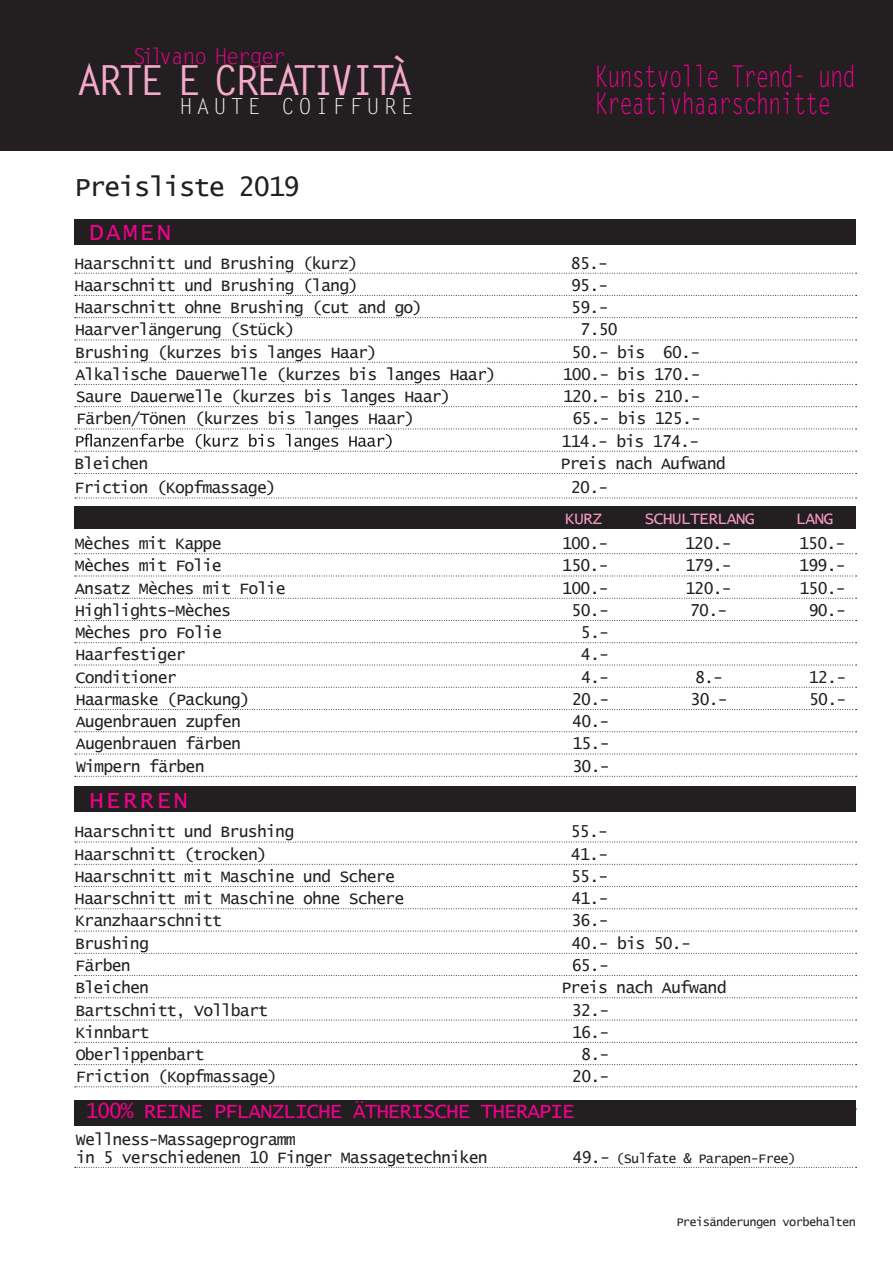
<style>
.page{position:relative;width:893px;height:1263px;background:#fff}
.page>*{position:absolute;margin:0;border:0;box-sizing:border-box;transform-origin:0 0}
.t1{font:700 41.4px "Letter Gothic Std";letter-spacing:-.1em;color:#f5aacc}
.t2{font:30px/27px "Letter Gothic Std";letter-spacing:-.05em;color:#ed028c;scale:.75 1}
.t3{font:27px "Lucida Console";letter-spacing:-.05em;color:#231f20}
.t4{font:24px "Lucida Console";letter-spacing:.1em;color:#ed028c}
.t5{font:22.05px "Letter Gothic Std";letter-spacing:.17em;color:#f2f3f4}
.t6{font:22.05px "Letter Gothic Std";letter-spacing:-.075em;color:#ed028c}
.t7{font:21px "Lucida Console";letter-spacing:-.05em;color:#ed028c}
.t8{font:16.5px/22.2px "Lucida Console";letter-spacing:-.05em;color:#231f20;text-align:right}
.t9{font:16.5px "Lucida Console";letter-spacing:-.05em;color:#f499c2}
.t10{font:13.5px "Lucida Console";letter-spacing:-.05em;color:#231f20}
.t11{font:12px "Lucida Console";letter-spacing:-.05em;color:#231f20}
.s1{font-size:16.5px}
</style>
<div class="page">
<div style="left:0;top:0;width:893px;height:151px;background:#231f20"></div>
<svg style="left:75px;top:273px;width:782px;height:1px"></svg>
<svg style="left:75px;top:295px;width:782px;height:1px"></svg>
<svg style="left:75px;top:317px;width:782px;height:1px"></svg>
<svg style="left:75px;top:340px;width:782px;height:1px"></svg>
<svg style="left:75px;top:362px;width:782px;height:1px"></svg>
<svg style="left:75px;top:384px;width:782px;height:1px"></svg>
<svg style="left:75px;top:406px;width:782px;height:1px"></svg>
<svg style="left:75px;top:473px;width:782px;height:1px"></svg>
<svg style="left:75px;top:498px;width:782px;height:1px"></svg>
<svg style="left:75px;top:553px;width:782px;height:1px"></svg>
<svg style="left:75px;top:576px;width:782px;height:1px"></svg>
<svg style="left:75px;top:598px;width:782px;height:1px"></svg>
<svg style="left:75px;top:620px;width:782px;height:1px"></svg>
<svg style="left:75px;top:642px;width:782px;height:1px"></svg>
<svg style="left:75px;top:665px;width:782px;height:1px"></svg>
<svg style="left:75px;top:687px;width:782px;height:1px"></svg>
<svg style="left:75px;top:709px;width:782px;height:1px"></svg>
<svg style="left:75px;top:731px;width:782px;height:1px"></svg>
<svg style="left:75px;top:754px;width:782px;height:1px"></svg>
<svg style="left:75px;top:776px;width:782px;height:1px"></svg>
<svg style="left:75px;top:842px;width:782px;height:1px"></svg>
<svg style="left:75px;top:864px;width:782px;height:1px"></svg>
<svg style="left:75px;top:886px;width:782px;height:1px"></svg>
<svg style="left:75px;top:908px;width:782px;height:1px"></svg>
<svg style="left:75px;top:931px;width:782px;height:1px"></svg>
<svg style="left:75px;top:953px;width:782px;height:1px"></svg>
<svg style="left:75px;top:975px;width:782px;height:1px"></svg>
<svg style="left:75px;top:997px;width:782px;height:1px"></svg>
<svg style="left:75px;top:1020px;width:782px;height:1px"></svg>
<svg style="left:75px;top:1042px;width:782px;height:1px"></svg>
<svg style="left:75px;top:1064px;width:782px;height:1px"></svg>
<svg style="left:75px;top:1086px;width:782px;height:1px"></svg>
<svg style="left:75px;top:1167px;width:782px;height:1px"></svg>
<div style="left:74px;top:219px;width:782px;height:26px;background:#231f20"></div>
<svg style="left:75px;top:429px;width:782px;height:23px"></svg>
<div style="left:74px;top:786px;width:782px;height:26px;background:#231f20"></div>
<div style="left:74px;top:506px;width:782px;height:23px;background:#231f20"></div>
<div style="left:74px;top:1100px;width:782px;height:25px;background:#231f20"></div>
<h3 class="t6" style="left:133px;top:43px;width:155px">Silvano Herger</h3>
<h1 class="t1" style="left:77px;top:55px;width:337px">ARTE E CREATIVITÀ</h1>
<h3 class="t5" style="left:180px;top:94px;width:236px">HAUTE COIFFURE</h3>
<h2 class="t2" style="left:595px;top:64px;width:350px">Kunstvolle Trend- und<br>Kreativhaarschnitte</h2>
<h3 class="t3" style="left:74px;top:174px;width:227px">Preisliste 2019</h3>
<h3 class="t4" style="left:89px;top:221px;width:83px">DAMEN</h3>
<p class="t8" style="left:74px;top:253px;width:285px">Haarschnitt und Brushing (kurz)</p>
<p class="t8" style="left:571px;top:253px;width:39px">85.-</p>
<p class="t8" style="left:75px;top:275px;width:285px">Haarschnitt und Brushing (lang)</p>
<p class="t8" style="left:571px;top:275px;width:39px">95.-</p>
<p class="t8" style="left:75px;top:297px;width:349px">Haarschnitt ohne Brushing (cut and go)</p>
<p class="t8" style="left:571px;top:297px;width:39px">59.-</p>
<p class="t8" style="left:75px;top:319px;width:221px">Haarverlängerung (Stück)</p>
<p class="t8" style="left:581px;top:319px;width:39px">7.50</p>
<p class="t8" style="left:75px;top:342px;width:304px">Brushing (kurzes bis langes Haar)</p>
<p class="t8" style="left:572px;top:342px;width:130px">50.- bis 60.-</p>
<p class="t8" style="left:75px;top:364px;width:422px">Alkalische Dauerwelle (kurzes bis langes Haar)</p>
<p class="t8" style="left:563px;top:364px;width:139px">100.- bis 170.-</p>
<p class="t8" style="left:76px;top:386px;width:377px">Saure Dauerwelle (kurzes bis langes Haar)</p>
<p class="t8" style="left:563px;top:386px;width:139px">120.- bis 210.-</p>
<p class="t8" style="left:76px;top:408px;width:340px">Färben/Tönen (kurzes bis langes Haar)</p>
<p class="t8" style="left:562px;top:408px;width:141px">65.- bis 125.-<br>114.- bis 174.-</p>
<p class="t8" style="left:74px;top:453px;width:75px">Bleichen</p>
<p class="t8" style="left:561px;top:453px;width:167px">Preis nach Aufwand</p>
<p class="t8" style="left:75px;top:477px;width:203px">Friction (Kopfmassage)</p>
<p class="t8" style="left:571px;top:477px;width:39px">20.-</p>
<p class="t8" style="left:75px;top:533px;width:148px">Mèches mit Kappe</p>
<p class="t8" style="left:562px;top:533px;width:48px">100.-</p>
<p class="t8" style="left:685px;top:533px;width:48px">120.-</p>
<p class="t8" style="left:799px;top:533px;width:48px">150.-</p>
<p class="t8" style="left:75px;top:555px;width:148px">Mèches mit Folie</p>
<p class="t8" style="left:562px;top:555px;width:48px">150.-</p>
<p class="t8" style="left:685px;top:555px;width:48px">179.-</p>
<p class="t8" style="left:799px;top:555px;width:48px">199.-</p>
<p class="t8" style="left:75px;top:578px;width:212px">Ansatz Mèches mit Folie</p>
<p class="t8" style="left:562px;top:578px;width:48px">100.-</p>
<p class="t8" style="left:685px;top:578px;width:48px">120.-</p>
<p class="t8" style="left:799px;top:578px;width:48px">150.-</p>
<p class="t8" style="left:75px;top:600px;width:158px">Highlights-Mèches</p>
<p class="t8" style="left:572px;top:600px;width:39px">50.-</p>
<p class="t8" style="left:690px;top:600px;width:39px">70.-</p>
<p class="t8" style="left:809px;top:600px;width:39px">90.-</p>
<p class="t8" style="left:75px;top:622px;width:148px">Mèches pro Folie</p>
<p class="t8" style="left:581px;top:622px;width:30px">5.-</p>
<p class="t8" style="left:75px;top:644px;width:112px">Haarfestiger</p>
<p class="t8" style="left:581px;top:644px;width:30px">4.-</p>
<p class="t8" style="left:76px;top:667px;width:103px">Conditioner</p>
<p class="t8" style="left:581px;top:667px;width:30px">4.-</p>
<p class="t8" style="left:695px;top:667px;width:30px">8.-</p>
<p class="t8" style="left:809px;top:667px;width:39px">12.-</p>
<p class="t8" style="left:76px;top:689px;width:176px">Haarmaske (Packung)</p>
<p class="t8" style="left:572px;top:689px;width:39px">20.-</p>
<p class="t8" style="left:691px;top:689px;width:39px">30.-</p>
<p class="t8" style="left:809px;top:689px;width:39px">50.-</p>
<p class="t8" style="left:76px;top:711px;width:167px">Augenbrauen zupfen</p>
<p class="t8" style="left:572px;top:711px;width:39px">40.-</p>
<p class="t8" style="left:76px;top:734px;width:167px">Augenbrauen färben</p>
<p class="t8" style="left:572px;top:734px;width:39px">15.-</p>
<p class="t8" style="left:76px;top:756px;width:130px">Wimpern färben</p>
<p class="t8" style="left:572px;top:756px;width:39px">30.-</p>
<h3 class="t4" style="left:89px;top:789px;width:100px">HERREN</h3>
<p class="t8" style="left:74px;top:821px;width:221px">Haarschnitt und Brushing</p>
<p class="t8" style="left:571px;top:821px;width:39px">55.-</p>
<p class="t8" style="left:75px;top:844px;width:194px">Haarschnitt (trocken)</p>
<p class="t8" style="left:571px;top:844px;width:39px">41.-</p>
<p class="t8" style="left:75px;top:866px;width:322px">Haarschnitt mit Maschine und Schere</p>
<p class="t8" style="left:571px;top:866px;width:39px">55.-</p>
<p class="t8" style="left:75px;top:888px;width:331px">Haarschnitt mit Maschine ohne Schere</p>
<p class="t8" style="left:571px;top:888px;width:39px">41.-</p>
<p class="t8" style="left:75px;top:910px;width:148px">Kranzhaarschnitt</p>
<p class="t8" style="left:571px;top:910px;width:39px">36.-</p>
<p class="t8" style="left:75px;top:933px;width:75px">Brushing</p>
<p class="t8" style="left:571px;top:933px;width:121px">40.- bis 50.-</p>
<p class="t8" style="left:75px;top:955px;width:57px">Färben</p>
<p class="t8" style="left:572px;top:955px;width:39px">65.-</p>
<p class="t8" style="left:75px;top:977px;width:75px">Bleichen</p>
<p class="t8" style="left:561px;top:977px;width:167px">Preis nach Aufwand</p>
<p class="t8" style="left:76px;top:1000px;width:194px">Bartschnitt, Vollbart</p>
<p class="t8" style="left:572px;top:1000px;width:39px">32.-</p>
<p class="t8" style="left:76px;top:1022px;width:75px">Kinnbart</p>
<p class="t8" style="left:572px;top:1022px;width:39px">16.-</p>
<p class="t8" style="left:76px;top:1044px;width:130px">Oberlippenbart</p>
<p class="t8" style="left:581px;top:1044px;width:30px">8.-</p>
<p class="t8" style="left:76px;top:1066px;width:203px">Friction (Kopfmassage)</p>
<p class="t8" style="left:572px;top:1066px;width:39px">20.-</p>
<p class="t9" style="left:565px;top:511px;width:39px">KURZ</p>
<p class="t9" style="left:644px;top:511px;width:112px">SCHULTERLANG</p>
<p class="t9" style="left:796px;top:511px;width:39px">LANG</p>
<p class="t7" style="left:86px;top:1101px;width:491px">100% REINE PFLANZLICHE ÄTHERISCHE THERAPIE</p>
<p class="t8" style="left:76px;top:1131px;width:413px;line-height:18px;text-align:left">Wellness-Massageprogramm<br>in 5 verschiedenen 10 Finger Massagetechniken</p>
<p class="t10" style="left:573px;top:1152px;width:225px"><span class="s1">49.-</span> (Sulfate &amp; Parapen-Free)</p>
<p class="t11" style="left:676px;top:1216px;width:181px">Preisänderungen vorbehalten</p>
</div>
